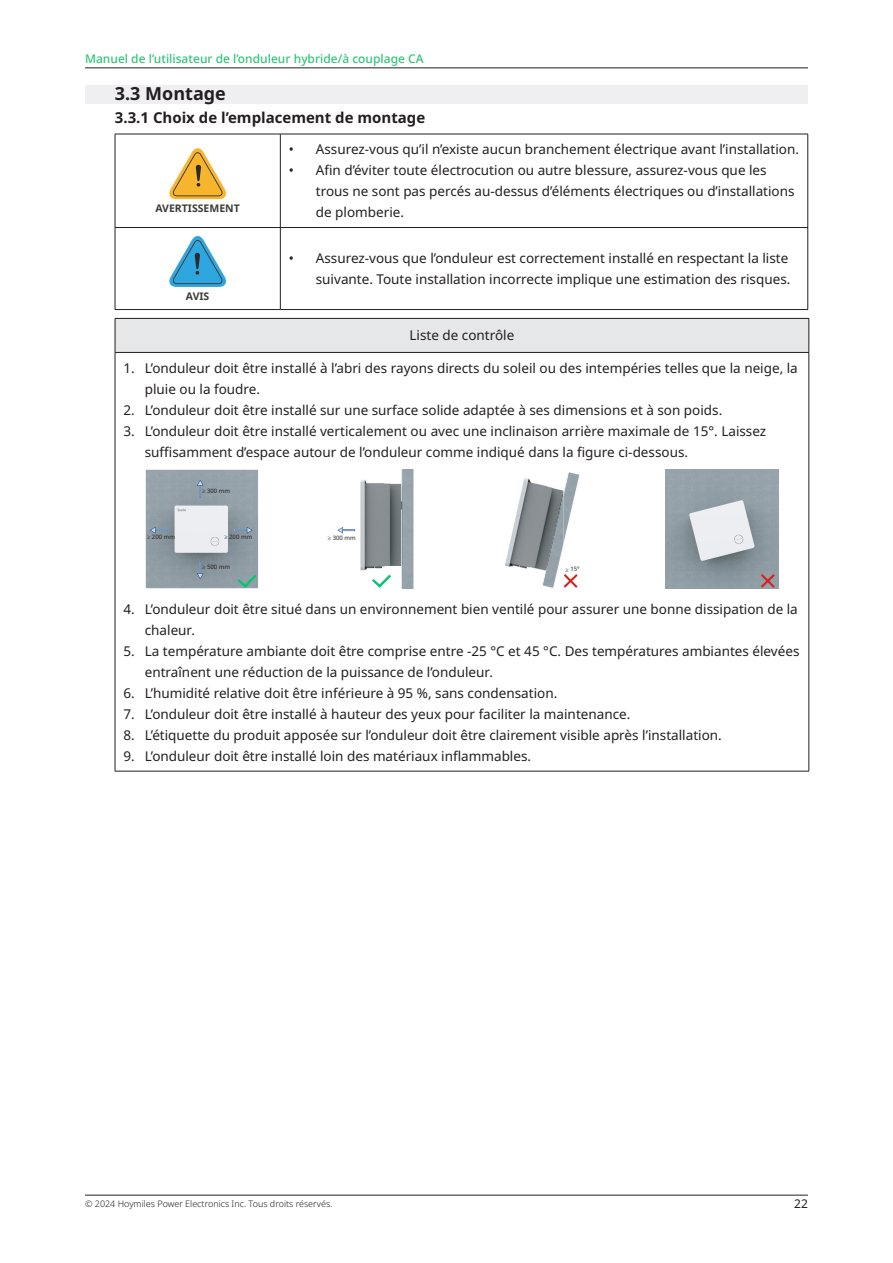
<style>
.page{position:relative;width:893px;height:1263px;background:#fff}
.page>*{position:absolute;margin:0;border:0;box-sizing:border-box;transform-origin:0 0}
.段落样式2{font:700 18px "Noto Sans";color:#231f20}
.段落样式3{font:700 15px "Noto Sans";color:#231f20}
.t1{font:13.5px/21px "Noto Sans";color:#231f20}
.t2{font:500 12px "Noto Sans";color:#31c477}
.t3{font:12px "Noto Sans";color:#231f20}
.t4{font:700 10.5px "Noto Sans";color:#3d3b38}
.t5{font:300 9px "Noto Sans";color:#231f20}
.Num_1__cont{font:6px "Noto Sans";color:#231f20}
</style>
<div class="page">
<hr style="left:85px;top:68px;width:723px;height:1px;background:#231f20">
<hr style="left:85px;top:1195px;width:723px;height:1px;background:#231f20">
<div style="left:85px;top:85px;width:723px;height:18px;background:#efeef1"></div>
<hr style="left:115px;top:134px;width:165px;height:1px;background:#231f20">
<hr style="left:115px;top:134px;width:1px;height:93px;background:#231f20">
<hr style="left:280px;top:134px;width:528px;height:1px;background:#231f20">
<hr style="left:280px;top:134px;width:1px;height:93px;background:#231f20">
<hr style="left:807px;top:134px;width:1px;height:93px;background:#231f20">
<hr style="left:115px;top:227px;width:165px;height:1px;background:#231f20">
<hr style="left:115px;top:228px;width:1px;height:81px;background:#231f20">
<hr style="left:280px;top:227px;width:528px;height:1px;background:#231f20">
<hr style="left:280px;top:228px;width:1px;height:81px;background:#231f20">
<hr style="left:807px;top:228px;width:1px;height:81px;background:#231f20">
<hr style="left:115px;top:309px;width:165px;height:1px;background:#231f20">
<hr style="left:280px;top:309px;width:528px;height:1px;background:#231f20">
<svg style="left:169px;top:148px;width:57px;height:51px"></svg>
<svg style="left:169px;top:236px;width:57px;height:51px"></svg>
<div style="left:115px;top:318px;width:694px;height:34px;background:#e6e7e9"></div>
<hr style="left:115px;top:318px;width:694px;height:1px;background:#231f20">
<hr style="left:115px;top:319px;width:1px;height:33px;background:#231f20">
<hr style="left:809px;top:319px;width:1px;height:33px;background:#231f20">
<hr style="left:115px;top:352px;width:694px;height:1px;background:#231f20">
<hr style="left:115px;top:353px;width:1px;height:418px;background:#231f20">
<hr style="left:809px;top:353px;width:1px;height:418px;background:#231f20">
<hr style="left:115px;top:771px;width:694px;height:1px;background:#231f20">
<img style="left:666px;top:470px;width:112px;height:118px">
<svg style="left:761px;top:574px;width:14px;height:14px"></svg>
<img style="left:146px;top:470px;width:112px;height:118px">
<svg style="left:150px;top:527px;width:18px;height:6px"></svg>
<svg style="left:197px;top:480px;width:6px;height:18px"></svg>
<svg style="left:197px;top:561px;width:6px;height:18px"></svg>
<svg style="left:235px;top:527px;width:17px;height:6px"></svg>
<svg style="left:237px;top:575px;width:20px;height:13px"></svg>
<svg style="left:178px;top:509px;width:8px;height:2px"></svg>
<img style="left:342px;top:470px;width:72px;height:118px">
<svg style="left:372px;top:575px;width:19px;height:13px"></svg>
<svg style="left:337px;top:527px;width:18px;height:6px"></svg>
<img style="left:505px;top:478px;width:37px;height:92px">
<img style="left:542px;top:472px;width:38px;height:116px">
<img style="left:542px;top:494px;width:21px;height:91px">
<p class="t2" style="left:85px;top:50px;width:340px">Manuel de l’utilisateur de l’onduleur hybride/à couplage CA</p>
<p class="段落样式2" style="left:115px;top:81px;width:113px">3.3 Montage</p>
<p class="段落样式3" style="left:115px;top:107px;width:312px">3.3.1 Choix de l’emplacement de montage</p>
<p class="t4" style="left:155px;top:201px;width:86px">AVERTISSEMENT</p>
<p class="t4" style="left:186px;top:288px;width:25px">AVIS</p>
<p class="t1" style="left:289px;top:139px;width:512px">• Assurez-vous qu’il n’existe aucun branchement électrique avant l’installation.</p>
<p class="t1" style="left:316px;top:160px;width:480px;text-indent:-27px">• Afin d’éviter toute électrocution ou autre blessure, assurez-vous que les trous ne sont pas percés au-dessus d’éléments électriques ou d’installations de plomberie.</p>
<p class="t1" style="left:289px;top:248px;width:503px;text-align:right">• Assurez-vous que l’onduleur est correctement installé en respectant la liste suivante. Toute installation incorrecte implique une estimation des risques.</p>
<p class="t1" style="left:409px;top:325px;width:106px">Liste de contrôle</p>
<p class="t1" style="left:145px;top:357px;width:655px;text-indent:-21px">1. L’onduleur doit être installé à l’abri des rayons directs du soleil ou des intempéries telles que la neige, la pluie ou la foudre.</p>
<p class="t1" style="left:124px;top:399px;width:600px">2. L’onduleur doit être installé sur une surface solide adaptée à ses dimensions et à son poids.</p>
<p class="t1" style="left:145px;top:420px;width:623px;text-indent:-21px">3. L’onduleur doit être installé verticalement ou avec une inclinaison arrière maximale de 15°. Laissez suffisamment d’espace autour de l’onduleur comme indiqué dans la figure ci-dessous.</p>
<p class="Num_1__cont" style="left:202px;top:486px;width:29px">≥ 300 mm</p>
<p class="Num_1__cont" style="left:147px;top:532px;width:29px">≥ 200 mm</p>
<p class="Num_1__cont" style="left:224px;top:532px;width:29px">≥ 200 mm</p>
<p class="Num_1__cont" style="left:328px;top:534px;width:29px">≥ 300 mm</p>
<p class="Num_1__cont" style="left:202px;top:562px;width:29px">≥ 500 mm</p>
<p class="Num_1__cont" style="left:565px;top:565px;width:16px">≥ 15°</p>
<p class="t1" style="left:145px;top:599px;width:655px;text-indent:-21px">4. L’onduleur doit être situé dans un environnement bien ventilé pour assurer une bonne dissipation de la chaleur.</p>
<p class="t1" style="left:145px;top:641px;width:656px;text-indent:-21px">5. La température ambiante doit être comprise entre -25 °C et 45 °C. Des températures ambiantes élevées entraînent une réduction de la puissance de l’onduleur.</p>
<p class="t1" style="left:124px;top:683px;width:435px">6. L’humidité relative doit être inférieure à 95 %, sans condensation.</p>
<p class="t1" style="left:124px;top:704px;width:508px">7. L’onduleur doit être installé à hauteur des yeux pour faciliter la maintenance.</p>
<p class="t1" style="left:124px;top:725px;width:600px">8. L’étiquette du produit apposée sur l’onduleur doit être clairement visible après l’installation.</p>
<p class="t1" style="left:124px;top:746px;width:409px">9. L’onduleur doit être installé loin des matériaux inflammables.</p>
<p class="t5" style="left:85px;top:1197px;width:249px">© 2024 Hoymiles Power Electronics Inc. Tous droits réservés.</p>
<p class="t3" style="left:794px;top:1195px;width:15px">22</p>
</div>
